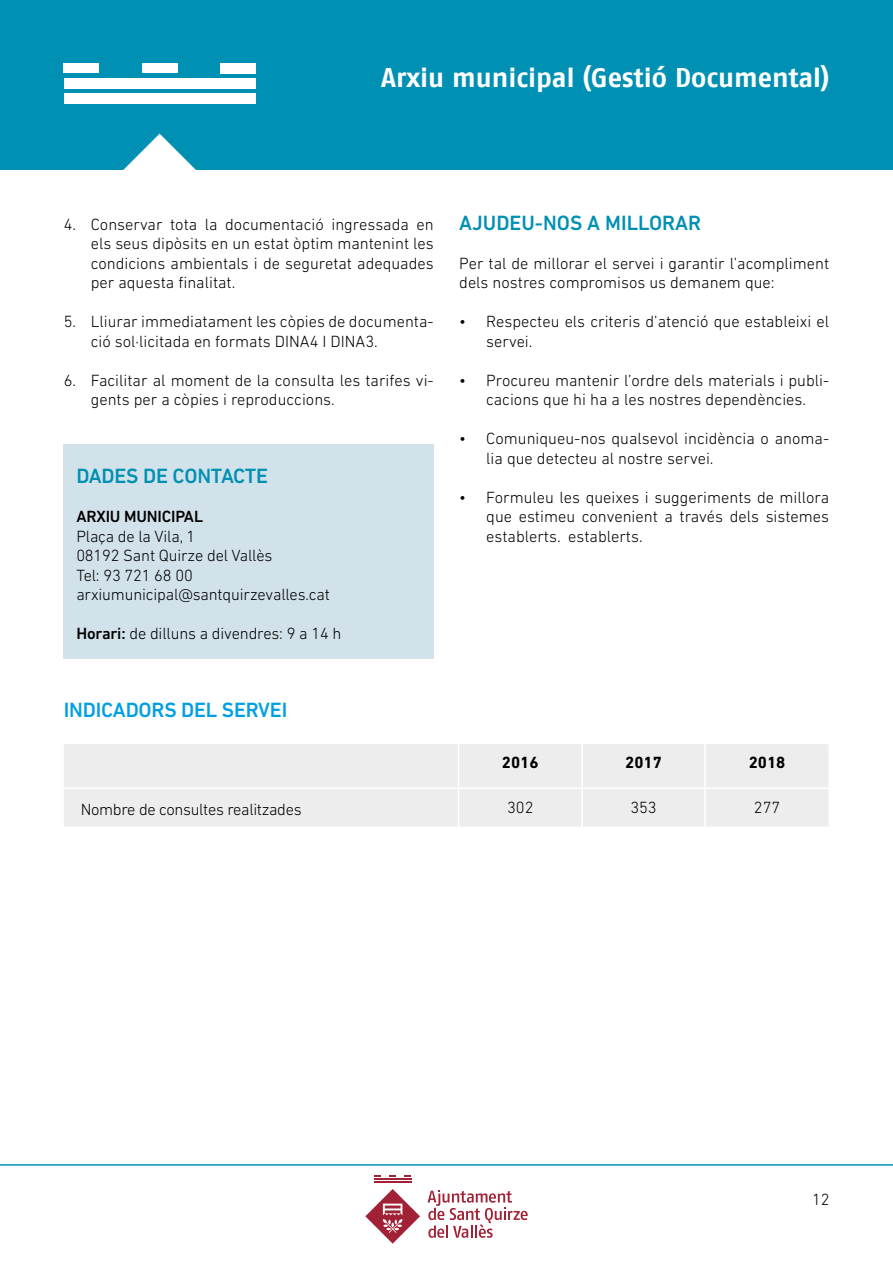
<style>
.page{position:relative;width:893px;height:1263px;background:#fff}
.page>*{position:absolute;margin:0;border:0;box-sizing:border-box;transform-origin:0 0}
.t1{font:27px "Fago SQ Bold";color:#fff}
.t2{font:500 21px "DIN Next LT Pro";letter-spacing:-.005em;color:#0090b3}
.t3{font:500 21px "DIN Next LT Pro";letter-spacing:-.01em;color:#009fe3}
.t4{font:300 16.5px/19.5px "DIN Next LT Pro";color:#000}
.t5{font:300 16.5px "DIN Next LT Pro";letter-spacing:-.02em;color:#000}
.t6{font:500 16.5px "DIN Next LT Pro";letter-spacing:-.01em;color:#000}
.t7{font:700 16.5px "DIN Next LT Pro";color:#000}
.s1{font-weight:500}
</style>
<div class="page">
<div style="left:0;top:0;width:893px;height:170px;background:#0090b3"></div>
<div style="left:142px;top:63px;width:35px;height:10px;background:#fff"></div>
<div style="left:64px;top:63px;width:35px;height:10px;background:#fff"></div>
<div style="left:220px;top:63px;width:35px;height:10px;background:#fff"></div>
<div style="left:64px;top:78px;width:191px;height:10px;background:#fff"></div>
<div style="left:64px;top:93px;width:191px;height:10px;background:#fff"></div>
<svg style="left:123px;top:134px;width:73px;height:36px"></svg>
<svg style="left:428px;top:1190px;width:100px;height:48px"></svg>
<svg style="left:389px;top:1175px;width:7px;height:2px"></svg>
<svg style="left:374px;top:1175px;width:7px;height:2px"></svg>
<svg style="left:404px;top:1175px;width:7px;height:2px"></svg>
<hr style="left:374px;top:1178px;width:37px;height:2px;background:#a12236">
<hr style="left:374px;top:1181px;width:37px;height:2px;background:#a12236">
<svg style="left:365px;top:1189px;width:55px;height:55px"></svg>
<hr style="left:385px;top:1205px;width:15px;height:3px;background:#a12236">
<hr style="left:385px;top:1210px;width:15px;height:3px;background:#a12236">
<hr style="left:0;top:1164px;width:893px;height:2px;background:#0090b3">
<div style="left:64px;top:444px;width:370px;height:214px;background:#d2e2ea"></div>
<div style="left:64px;top:744px;width:764px;height:83px;background:#ededed"></div>
<hr style="left:458px;top:744px;width:1px;height:44px;background:#fff">
<hr style="left:581px;top:744px;width:2px;height:44px;background:#fff">
<hr style="left:704px;top:744px;width:2px;height:44px;background:#fff">
<hr style="left:458px;top:789px;width:1px;height:38px;background:#fff">
<hr style="left:581px;top:789px;width:2px;height:38px;background:#fff">
<hr style="left:704px;top:789px;width:2px;height:38px;background:#fff">
<hr style="left:64px;top:788px;width:394px;height:1px;background:#fff">
<hr style="left:458px;top:788px;width:124px;height:1px;background:#fff">
<hr style="left:582px;top:788px;width:123px;height:1px;background:#fff">
<hr style="left:705px;top:788px;width:125px;height:1px;background:#fff">
<h1 class="t1" style="left:381px;top:62px;width:449px">Arxiu municipal (Gestió Documental)</h1>
<p class="t4" style="left:91px;top:214px;width:344px;text-align:justify;text-indent:-27px">4. Conservar tota la documentació ingressada en els seus dipòsits en un estat òptim mantenint les condicions ambientals i de seguretat adequades per aquesta finalitat.</p>
<p class="t4" style="left:91px;top:311px;width:344px;text-indent:-27px">5. Lliurar immediatament les còpies de documenta&shy;ció sol·licitada en formats DINA4 I DINA3.</p>
<p class="t4" style="left:91px;top:370px;width:344px;text-indent:-27px">6. Facilitar al moment de la consulta les tarifes vi&shy;gents per a còpies i reproduccions.</p>
<p class="t2" style="left:76px;top:464px;width:193px">DADES DE CONTACTE</p>
<p class="t6" style="left:76px;top:507px;width:128px">ARXIU MUNICIPAL</p>
<p class="t4" style="left:76px;top:526px;width:255px">Plaça de la Vila, 1<br>08192 Sant Quirze del Vallès<br>Tel: 93 721 68 00 arxiumunicipal@santquirzevalles.cat</p>
<p class="t4" style="left:76px;top:623px;width:267px"><span class="s1">Horari:</span> de dilluns a divendres: 9 a 14 h</p>
<p class="t3" style="left:64px;top:698px;width:225px">INDICADORS DEL SERVEI</p>
<p class="t2" style="left:459px;top:210px;width:243px">AJUDEU-NOS A MILLORAR</p>
<p class="t4" style="left:459px;top:253px;width:371px">Per tal de millorar el servei i garantir l’acompliment dels nostres compromisos us demanem que:</p>
<p class="t4" style="left:486px;top:311px;width:344px;text-indent:-27px">• Respecteu els criteris d’atenció que estableixi el servei.</p>
<p class="t4" style="left:459px;top:370px;width:371px;text-align:center">• Procureu mantenir l’ordre dels materials i publi&shy;cacions que hi ha a les nostres dependències.</p>
<p class="t4" style="left:486px;top:428px;width:344px;text-indent:-27px">• Comuniqueu-nos qualsevol incidència o anoma&shy;lia que detecteu al nostre servei.</p>
<p class="t4" style="left:486px;top:487px;width:344px;text-align:justify;text-indent:-27px">• Formuleu les queixes i suggeriments de millora que estimeu convenient a través dels sistemes establerts. establerts.</p>
<p class="t7" style="left:502px;top:753px;width:38px">2016</p>
<p class="t7" style="left:625px;top:753px;width:38px">2017</p>
<p class="t7" style="left:749px;top:753px;width:38px">2018</p>
<p class="t5" style="left:81px;top:799px;width:222px">Nombre de consultes realitzades</p>
<p class="t4" style="left:507px;top:798px;width:28px">302</p>
<p class="t4" style="left:630px;top:798px;width:28px">353</p>
<p class="t4" style="left:754px;top:798px;width:28px">277</p>
<p class="t4" style="left:812px;top:1189px;width:19px">12</p>
</div>
